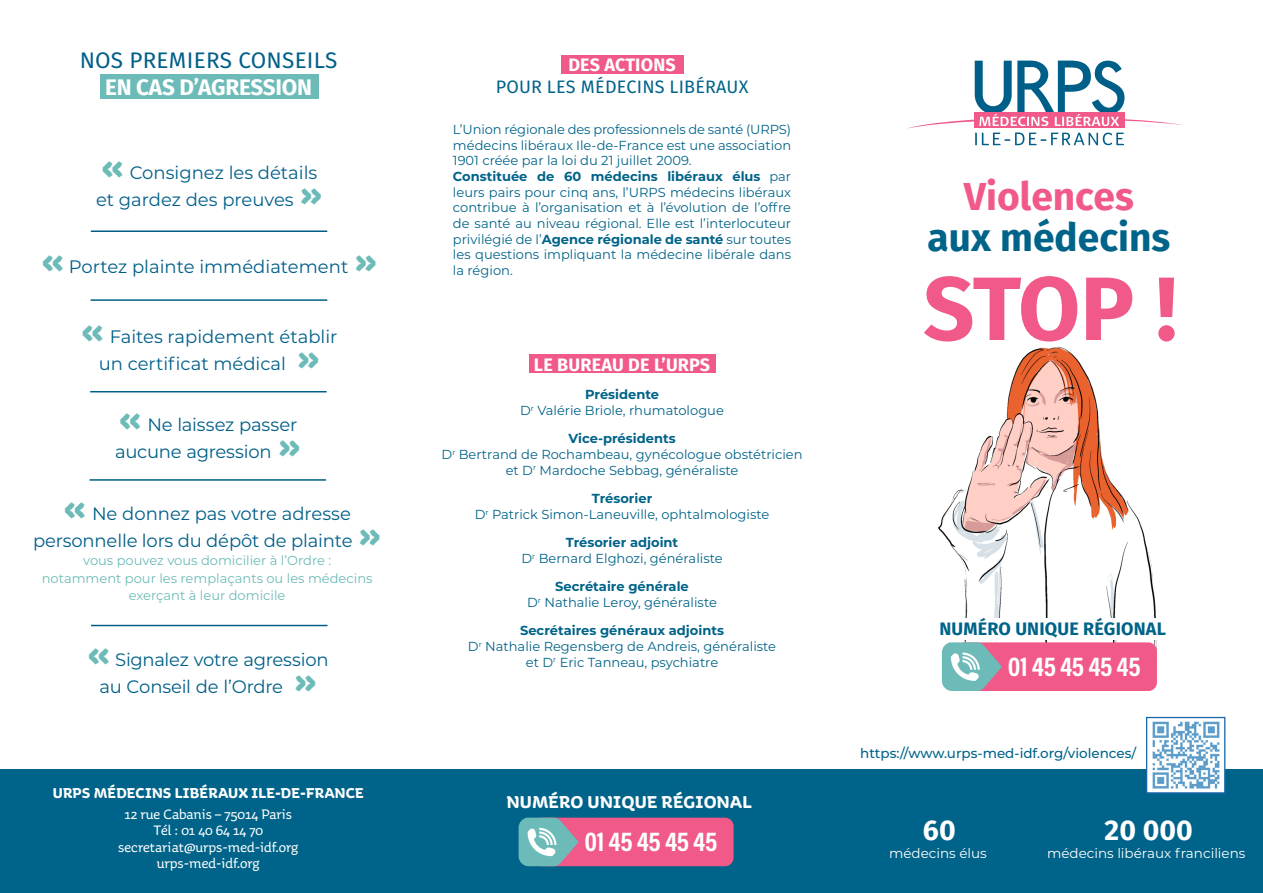
<style>
.page{position:relative;width:1263px;height:893px;background:#fff}
.page>*{position:absolute;margin:0;border:0;box-sizing:border-box;transform-origin:0 0}
.t1{font:700 90px "Fira Sans";color:#f05988}
.t2{font:700 39px/40.5px "Fira Sans";color:#006389;text-align:center}
.t3{font:700 28.5px "Fira Sans";color:#fff}
.t4{font:27px "Acumin Variable Concept";letter-spacing:-.01em;color:#fff}
.t5{font:22.5px/27px "Fira Sans";letter-spacing:.01em;color:#005f88;text-align:center}
.t6{font:18px/27px "Montserrat";color:#005f88;text-align:center}
.t7{font:18px/21.6px "Fira Sans";letter-spacing:.01em;color:#006389;text-align:center}
.t8{font:700 18px "Aniuk";letter-spacing:.01em;color:#fff}
.t9{font:700 18px "Fira Sans";letter-spacing:.01em;color:#006389}
.t10{font:700 18px "Fira Sans";letter-spacing:.01em;color:#fff}
.t11{font:15px "Aniuk";color:#fff}
.t12{font:700 15px "Aniuk";letter-spacing:.01em;color:#fff}
.t13{font:13.5px "Montserrat";color:#fff}
.t14{font:500 13.5px "Montserrat";color:#006389}
.t15{font:13.05px/15.6px "Montserrat";color:#006389;text-align:center}
.t16{font:13.05px/18px "Montserrat";color:#6dbbb8;text-align:center}
.s1{font-weight:700;color:#fff}
.s2{font-family:"Aniuk";font-weight:700;font-size:39px;color:#6dbbb8}
.s3{font-weight:700}
.s4{color:#f05988}
</style>
<div class="page">
<div style="left:0;top:770px;width:1263px;height:123px;background:#006389"></div>
<img style="left:938px;top:346px;width:219px;height:318px">
<img style="left:1148px;top:721px;width:75px;height:70px">
<div style="left:1146px;top:717px;width:79px;height:76px;border:1px solid #1868ad"></div>
<div style="left:529px;top:355px;width:186px;height:18px;background:#f05988"></div>
<div style="left:100px;top:74px;width:218px;height:24px;background:#6dbbb8"></div>
<div style="left:561px;top:55px;width:122px;height:18px;background:#f05988"></div>
<hr style="left:91px;top:230px;width:236px;height:2px;background:#005e87">
<hr style="left:91px;top:299px;width:236px;height:2px;background:#005e87">
<hr style="left:90px;top:391px;width:237px;height:1px;background:#005e87">
<hr style="left:90px;top:479px;width:236px;height:2px;background:#005e87">
<hr style="left:91px;top:625px;width:236px;height:1px;background:#005e87">
<div style="left:533px;top:818px;width:201px;height:48px;background:#f05988;border-radius:9px"></div>
<svg style="left:519px;top:818px;width:60px;height:48px"></svg>
<svg style="left:907px;top:61px;width:276px;height:84px"></svg>
<div style="left:956px;top:642px;width:201px;height:49px;background:#f05988;border-radius:9px"></div>
<svg style="left:942px;top:642px;width:60px;height:49px"></svg>
<div style="left:896px;top:618px;width:313px;height:21px;background:#fff"></div>
<svg style="left:1155px;top:583px;width:2px;height:22px"></svg>
<p class="t5" style="left:80px;top:47px;width:259px">NOS PREMIERS CONSEILS<br><span class="s1">EN CAS D’AGRESSION</span></p>
<p class="t6" style="left:96px;top:158px;width:228px;text-align:left"><span class="s2">«</span> Consignez les détails et gardez des preuves <span class="s2">»</span></p>
<p class="t6" style="left:41px;top:252px;width:337px"><span class="s2">«</span> Portez plainte immédiatement <span class="s2">»</span></p>
<p class="t6" style="left:81px;top:323px;width:258px"><span class="s2">«</span> Faites rapidement établir un certificat médical <span class="s2">»</span></p>
<p class="t6" style="left:115px;top:410px;width:187px;text-align:left"><span class="s2">«</span> Ne laissez passer aucune agression <span class="s2">»</span></p>
<p class="t6" style="left:33px;top:500px;width:349px"><span class="s2">«</span> Ne donnez pas votre adresse personnelle lors du dépôt de plainte <span class="s2">»</span></p>
<p class="t16" style="left:42px;top:551px;width:332px">vous pouvez vous domicilier à l’Ordre : notamment pour les remplaçants ou les médecins</p>
<p class="t16" style="left:129px;top:586px;width:158px">exerçant à leur domicile</p>
<p class="t6" style="left:88px;top:645px;width:242px"><span class="s2">«</span> Signalez votre agression au Conseil de l’Ordre <span class="s2">»</span></p>
<p class="t12" style="left:53px;top:783px;width:313px">URPS MÉDECINS LIBÉRAUX ILE-DE-FRANCE</p>
<p class="t11" style="left:125px;top:805px;width:169px">12 rue Cabanis – 75014 Paris</p>
<p class="t11" style="left:153px;top:822px;width:111px">Tél : 01 40 64 14 70</p>
<p class="t11" style="left:118px;top:838px;width:182px">secretariat@urps-med-idf.org</p>
<p class="t11" style="left:157px;top:855px;width:105px">urps-med-idf.org</p>
<p class="t7" style="left:496px;top:54px;width:254px"><span class="s1">DES ACTIONS<br></span>POUR LES MÉDECINS LIBÉRAUX</p>
<p class="t15" style="left:453px;top:121px;width:340px;text-align:justify">L’Union régionale des professionnels de santé (URPS) médecins libéraux Ile-de-France est une association 1901 créée par la loi du 21 juillet 2009.</p>
<p class="t15" style="left:453px;top:168px;width:340px;text-align:justify"><span class="s3">Constituée de 60 médecins libéraux élus</span> par leurs pairs pour cinq ans, l’URPS médecins libéraux contribue à l’organisation et à l’évolution de l’offre de santé au niveau régional. Elle est l’interlocuteur privilégié de l’<span class="s3">Agence régionale de santé</span> sur toutes les questions impliquant la médecine libérale dans la région.</p>
<p class="t10" style="left:534px;top:350px;width:178px">LE BUREAU DE L’URPS</p>
<p class="t15" style="left:520px;top:386px;width:205px"><span class="s3">Présidente<br></span>D<sup>r</sup> Valérie Briole, rhumatologue</p>
<p class="t15" style="left:441px;top:431px;width:362px"><span class="s3">Vice-présidents<br></span>D<sup>r</sup> Bertrand de Rochambeau, gynécologue obstétricien et D<sup>r</sup> Mardoche Sebbag, généraliste</p>
<p class="t15" style="left:475px;top:490px;width:296px"><span class="s3">Trésorier<br></span>D<sup>r</sup> Patrick Simon-Laneuville, ophtalmologiste</p>
<p class="t15" style="left:521px;top:534px;width:203px"><span class="s3">Trésorier adjoint<br></span>D<sup>r</sup> Bernard Elghozi, généraliste</p>
<p class="t15" style="left:527px;top:578px;width:191px"><span class="s3">Secrétaire générale<br></span>D<sup>r</sup> Nathalie Leroy, généraliste</p>
<p class="t15" style="left:468px;top:622px;width:310px"><span class="s3">Secrétaires généraux adjoints<br></span>D<sup>r</sup> Nathalie Regensberg de Andreis, généraliste et D<sup>r</sup> Eric Tanneau, psychiatre</p>
<p class="t8" style="left:507px;top:791px;width:247px">NUMÉRO UNIQUE RÉGIONAL</p>
<p class="t4" style="left:584px;top:823px;width:134px">01 45 45 45 45</p>
<p class="t2" style="left:927px;top:174px;width:244px"><span class="s4">Violences </span>aux médecins</p>
<p class="t1" style="left:923px;top:233px;width:256px">STOP !</p>
<p class="t9" style="left:939px;top:614px;width:228px">NUMÉRO UNIQUE RÉGIONAL</p>
<p class="t4" style="left:1008px;top:648px;width:134px">01 45 45 45 45</p>
<p class="t14" style="left:860px;top:744px;width:278px">https://www.urps-med-idf.org/violences/</p>
<p class="t3" style="left:923px;top:806px;width:34px">60</p>
<p class="t13" style="left:889px;top:844px;width:99px">médecins élus</p>
<p class="t3" style="left:1104px;top:806px;width:90px">20 000</p>
<p class="t13" style="left:1047px;top:844px;width:200px">médecins libéraux franciliens</p>
</div>
